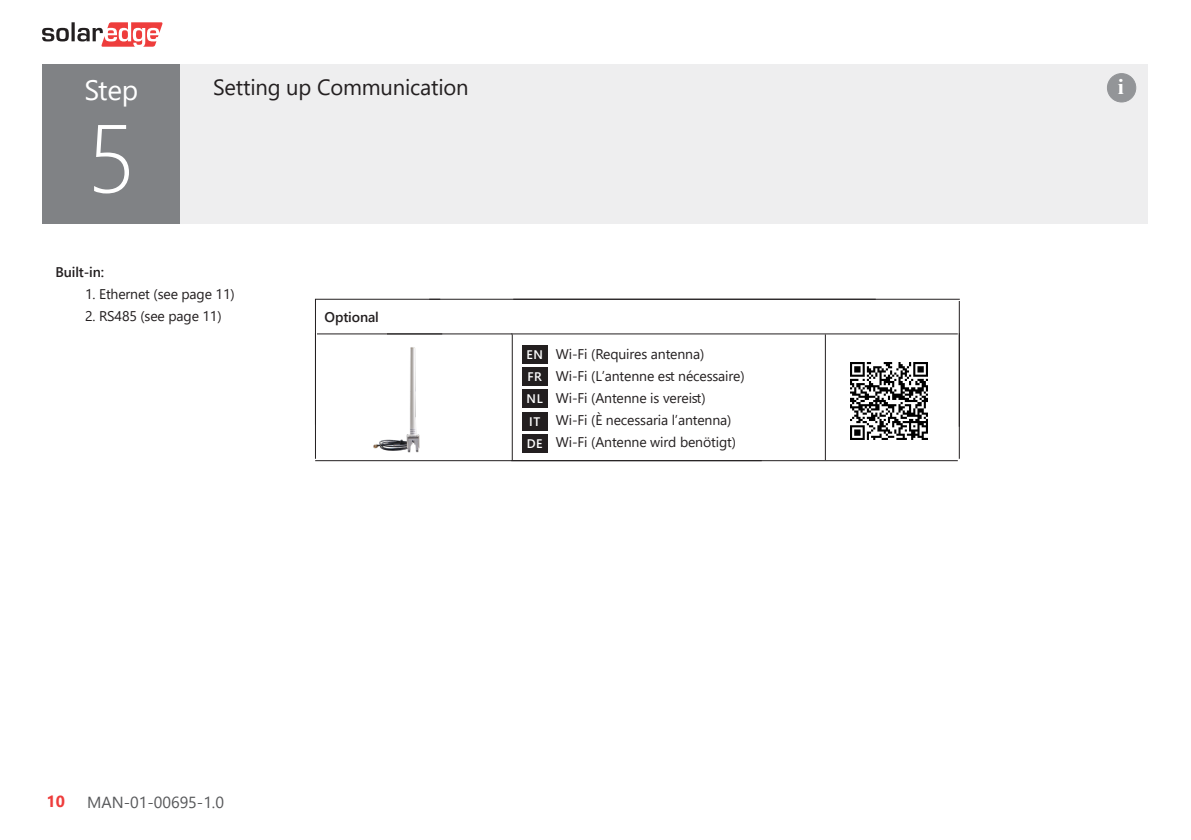
<style>
.page{position:relative;width:1191px;height:840px;background:#fff}
.page>*{position:absolute;margin:0;border:0;box-sizing:border-box;transform-origin:0 0}
.t1{font:300 96px "Segoe UI";color:#fff}
.t2{font:28px "Segoe UI";color:#fff}
.t3{font:22px "Segoe UI";letter-spacing:-.01em;color:#231f20}
.t4{font:700 22px "Times New Roman";color:#fff}
.t5{font:16px "Segoe UI";color:#57585a}
.t6{font:700 16px "Segoe UI";color:#ee3d3c}
.t7{font:14px/22px "Segoe UI";letter-spacing:-.01em;color:#231f20}
.t8{font:600 14px "Segoe UI";letter-spacing:-.01em;color:#231f20}
.s1{font-weight:600;font-size:12.4px;color:#fff}
</style>
<div class="page">
<div style="left:43px;top:64px;width:1105px;height:159px;background:#eeeeef"></div>
<div style="left:1107px;top:74px;width:28px;height:28px;background:#939598;border-radius:50%"></div>
<div style="left:1107px;top:73px;width:29px;height:29px;border:1px solid #939598;border-radius:50%"></div>
<hr style="left:315px;top:298px;width:125px;height:1px;background:#231f20">
<hr style="left:513px;top:298px;width:446px;height:1px;background:#231f20">
<hr style="left:317px;top:333px;width:125px;height:1px;background:#231f20">
<hr style="left:512px;top:334px;width:1px;height:126px;background:#231f20">
<hr style="left:511px;top:333px;width:446px;height:1px;background:#231f20">
<hr style="left:825px;top:334px;width:1px;height:126px;background:#231f20">
<hr style="left:511px;top:460px;width:446px;height:1px;background:#231f20">
<div style="left:43px;top:64px;width:137px;height:159px;background:#808285"></div>
<hr style="left:429px;top:298px;width:446px;height:1px;background:#231f20">
<div style="left:522px;top:345px;width:25px;height:19px;background:#231f20"></div>
<div style="left:522px;top:367px;width:25px;height:19px;background:#231f20"></div>
<div style="left:522px;top:389px;width:25px;height:19px;background:#231f20"></div>
<div style="left:522px;top:411px;width:25px;height:19px;background:#231f20"></div>
<div style="left:522px;top:433px;width:25px;height:19px;background:#231f20"></div>
<img style="left:850px;top:362px;width:77px;height:77px">
<img style="left:373px;top:347px;width:47px;height:106px">
<hr style="left:387px;top:333px;width:125px;height:1px;background:#231f20">
<hr style="left:958px;top:333px;width:1px;height:125px;background:#231f20">
<hr style="left:958px;top:301px;width:1px;height:125px;background:#231f20">
<hr style="left:315px;top:299px;width:1px;height:125px;background:#231f20">
<hr style="left:315px;top:460px;width:446px;height:1px;background:#231f20">
<hr style="left:315px;top:333px;width:1px;height:125px;background:#231f20">
<svg style="left:42px;top:22px;width:121px;height:25px"></svg>
<p class="t2" style="left:84px;top:64px;width:55px">Step</p>
<p class="t1" style="left:87px;top:68px;width:51px">5</p>
<p class="t3" style="left:213px;top:67px;width:257px">Setting up Communication</p>
<p class="t4" style="left:1117px;top:72px;width:8px">i</p>
<p class="t8" style="left:56px;top:259px;width:50px">Built-in:</p>
<p class="t7" style="left:85px;top:282px;width:151px">1. Ethernet (see page 11)</p>
<p class="t7" style="left:85px;top:304px;width:138px">2. RS485 (see page 11)</p>
<p class="t8" style="left:324px;top:303px;width:56px">Optional</p>
<p class="t6" style="left:47px;top:785px;width:20px">10</p>
<p class="t5" style="left:87px;top:787px;width:138px">MAN-01-00695-1.0</p>
<p class="t7" style="left:526px;top:341px;width:220px"><span class="s1">EN</span> Wi-Fi (Requires antenna)<br><span class="s1">FR</span> Wi-Fi (L’antenne est nécessaire)<br><span class="s1">NL</span> Wi-Fi (Antenne is vereist)<br><span class="s1">IT</span> Wi-Fi (È necessaria l’antenna)<br><span class="s1">DE</span> Wi-Fi (Antenne wird benötigt)</p>
</div>
